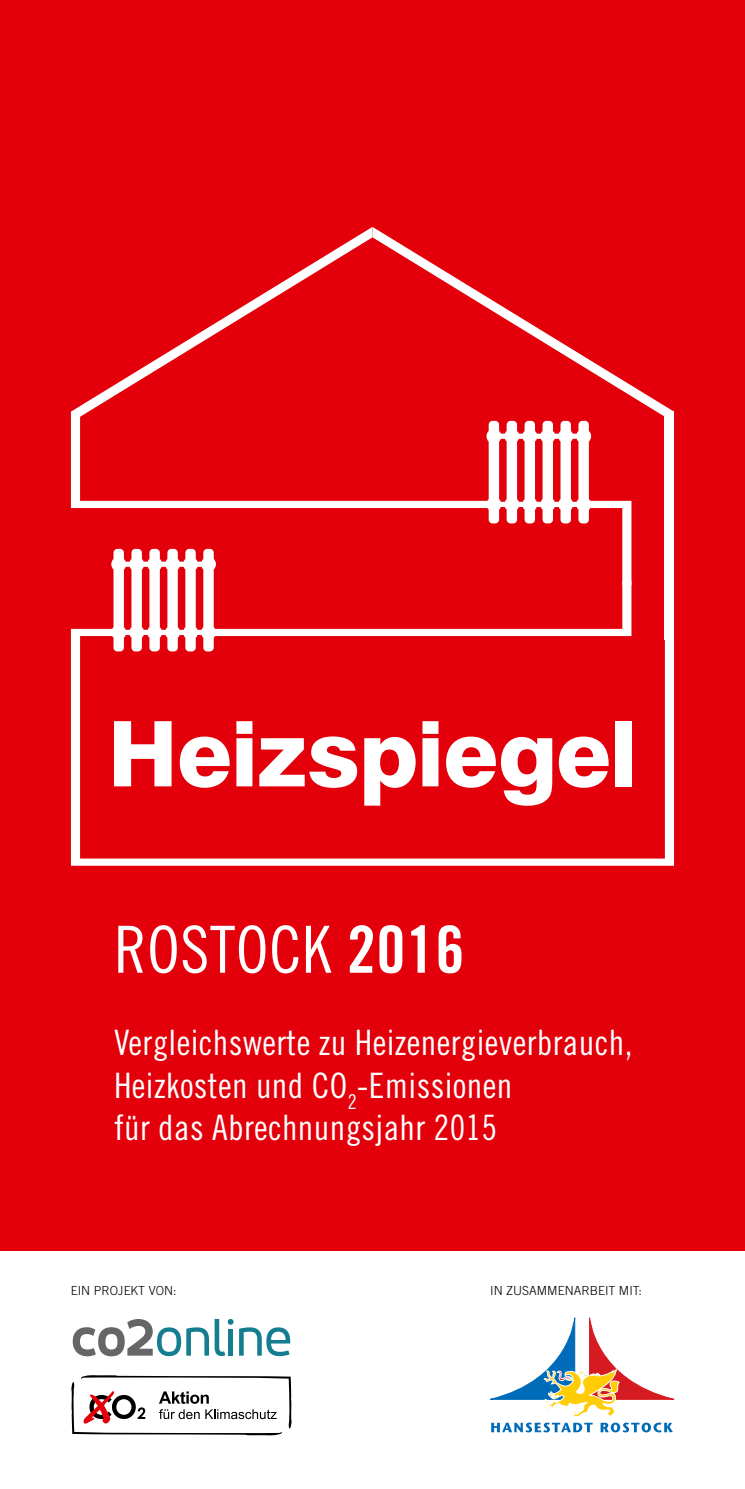
<style>
.page{position:relative;width:745px;height:1489px;background:#fff}
.page>*{position:absolute;margin:0;border:0;box-sizing:border-box;transform-origin:0 0}
.t1{font:65px "Trade Gothic Cond Eighteen";letter-spacing:.01em;color:#fff}
.t2{font:35px/42.5px "Trade Gothic Cond Eighteen";letter-spacing:.01em;color:#fff}
.t3{font:300 12.5px "Trade Gothic LT Std";color:#000}
.s1{font-family:"Trade Gothic LT Std Bd Cn 20"}
</style>
<div class="page">
<svg style="left:239px;top:1327px;width:51px;height:28px"></svg>
<svg style="left:73px;top:1319px;width:160px;height:37px"></svg>
<div style="left:0;top:0;width:744px;height:1250px;background:#e3000b"></div>
<svg style="left:71px;top:629px;width:602px;height:236px"></svg>
<svg style="left:71px;top:419px;width:560px;height:232px"></svg>
<div style="left:664px;top:411px;width:9px;height:229px;background:#fff"></div>
<svg style="left:71px;top:227px;width:301px;height:192px"></svg>
<svg style="left:372px;top:227px;width:301px;height:189px"></svg>
<svg style="left:114px;top:721px;width:57px;height:65px"></svg>
<svg style="left:180px;top:736px;width:49px;height:51px"></svg>
<svg style="left:236px;top:721px;width:16px;height:65px"></svg>
<svg style="left:259px;top:736px;width:98px;height:51px"></svg>
<svg style="left:364px;top:737px;width:51px;height:68px"></svg>
<svg style="left:422px;top:721px;width:16px;height:65px"></svg>
<svg style="left:446px;top:736px;width:106px;height:69px"></svg>
<svg style="left:558px;top:736px;width:50px;height:51px"></svg>
<div style="left:615px;top:721px;width:16px;height:65px;background:#fff"></div>
<svg style="left:71px;top:1375px;width:220px;height:60px"></svg>
<svg style="left:490px;top:1317px;width:184px;height:115px"></svg>
<h1 class="t1" style="left:114px;top:910px;width:352px">ROSTOCK <span class="s1">2016</span></h1>
<p class="t2" style="left:114px;top:1021px;width:519px">Vergleichswerte zu Heizenergieverbrauch,<br>Heizkosten und CO<sub>2</sub>-Emissionen<br>für das Abrechnungsjahr 2015</p>
<p class="t3" style="left:71px;top:1283px;width:107px">EIN PROJEKT VON:</p>
<p class="t3" style="left:490px;top:1283px;width:153px">IN ZUSAMMENARBEIT MIT:</p>
</div>
